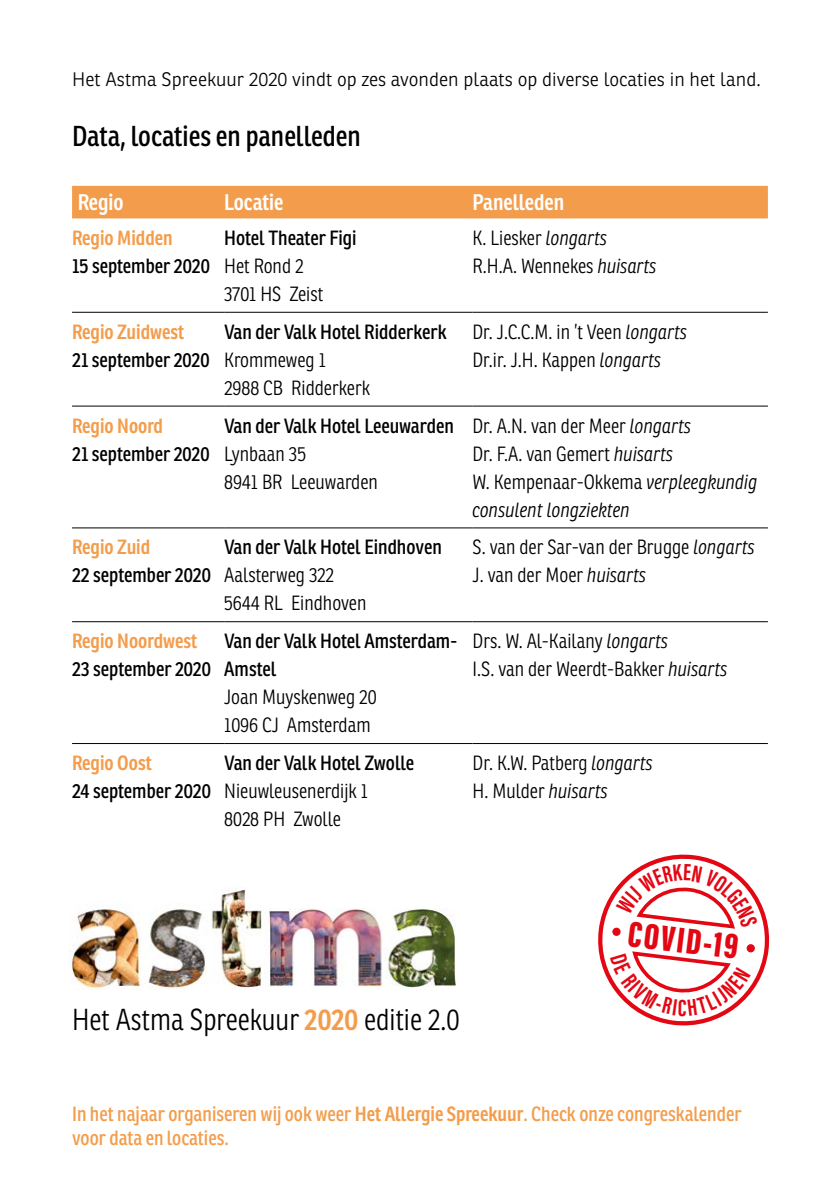
<style>
.page{position:relative;width:840px;height:1191px;background:#fff}
.page>*{position:absolute;margin:0;border:0;box-sizing:border-box;transform-origin:0 0}
.t1{font:900 37px "Acumin Pro Extra Cond";color:#e30613}
.t2{font:300 29.4px "Ronnia Cond";color:#000}
.t3{font:28px "Ronnia Cond";color:#000}
.t4{font:600 22px "Ronnia Cond";color:#fff}
.t5{font:300 20px/28px "Ronnia Cond";color:#000}
.t6{font:20px/28px "Ronnia Cond";color:#000}
.t7{font:20px/24px "Ronnia Cond";color:#f39d4c}
.t8{font:600 20px "Ronnia Cond";color:#f39d4c}
.t9{font:300 19px "Ronnia";color:#000}
.s1{font-style:italic}
.s2{font-weight:600;color:#f39d4c}
.s3{font-weight:600}
</style>
<div class="page">
<div style="left:72px;top:186px;width:695px;height:32px;background:#f39d4c"></div>
<hr style="left:72px;top:312px;width:152px;height:1px;background:#000">
<hr style="left:224px;top:312px;width:248px;height:1px;background:#000">
<hr style="left:472px;top:312px;width:295px;height:1px;background:#000">
<hr style="left:72px;top:406px;width:152px;height:1px;background:#000">
<hr style="left:224px;top:406px;width:248px;height:1px;background:#000">
<hr style="left:472px;top:406px;width:295px;height:1px;background:#000">
<hr style="left:72px;top:527px;width:152px;height:1px;background:#000">
<hr style="left:224px;top:527px;width:248px;height:1px;background:#000">
<hr style="left:472px;top:527px;width:295px;height:1px;background:#000">
<hr style="left:72px;top:621px;width:152px;height:1px;background:#000">
<hr style="left:224px;top:621px;width:248px;height:1px;background:#000">
<hr style="left:472px;top:621px;width:295px;height:1px;background:#000">
<hr style="left:72px;top:743px;width:152px;height:1px;background:#000">
<hr style="left:224px;top:743px;width:248px;height:1px;background:#000">
<hr style="left:472px;top:743px;width:295px;height:1px;background:#000">
<img style="left:69px;top:888px;width:193px;height:101px">
<img style="left:263px;top:908px;width:193px;height:80px">
<svg style="left:598px;top:854px;width:172px;height:172px"></svg>
<p class="t9" style="left:72px;top:68px;width:689px">Het Astma Spreekuur 2020 vindt op zes avonden plaats op diverse locaties in het land.</p>
<h3 class="t3" style="left:72px;top:119px;width:290px">Data, locaties en panelleden</h3>
<p class="t4" style="left:78px;top:189px;width:47px">Regio</p>
<p class="t4" style="left:224px;top:189px;width:61px">Locatie</p>
<p class="t4" style="left:472px;top:189px;width:93px">Panelleden</p>
<p class="t8" style="left:72px;top:226px;width:102px">Regio Midden</p>
<p class="t6" style="left:72px;top:252px;width:139px">15 september 2020</p>
<p class="t6" style="left:224px;top:224px;width:134px">Hotel Theater Figi</p>
<p class="t5" style="left:224px;top:252px;width:101px">Het Rond 2<br>3701 HS Zeist</p>
<p class="t5" style="left:472px;top:224px;width:186px">K. Liesker <span class="s1">longarts<br></span>R.H.A. Wennekes <span class="s1">huisarts</span></p>
<p class="t8" style="left:72px;top:319px;width:114px">Regio Zuidwest</p>
<p class="t6" style="left:72px;top:345px;width:139px">21 september 2020</p>
<p class="t8" style="left:72px;top:413px;width:92px">Regio Noord</p>
<p class="t6" style="left:72px;top:439px;width:139px">21 september 2020</p>
<p class="t6" style="left:224px;top:317px;width:224px">Van der Valk Hotel Ridderkerk</p>
<p class="t5" style="left:224px;top:346px;width:147px">Krommeweg 1<br>2988 CB Ridderkerk</p>
<p class="t6" style="left:224px;top:411px;width:231px">Van der Valk Hotel Leeuwarden</p>
<p class="t5" style="left:224px;top:439px;width:155px">Lynbaan 35<br>8941 BR Leeuwarden</p>
<p class="t8" style="left:72px;top:535px;width:80px">Regio Zuid</p>
<p class="t6" style="left:72px;top:561px;width:140px">22 september 2020</p>
<p class="t8" style="left:72px;top:629px;width:127px">Regio Noordwest</p>
<p class="t6" style="left:72px;top:655px;width:140px">23 september 2020</p>
<p class="t8" style="left:72px;top:750px;width:81px">Regio Oost</p>
<p class="t6" style="left:72px;top:776px;width:140px">24 september 2020</p>
<p class="t6" style="left:224px;top:533px;width:219px">Van der Valk Hotel Eindhoven</p>
<p class="t5" style="left:224px;top:561px;width:144px">Aalsterweg 322<br>5644 RL Eindhoven</p>
<p class="t6" style="left:224px;top:627px;width:234px">Van der Valk Hotel Amsterdam-<br>Amstel</p>
<p class="t5" style="left:224px;top:683px;width:154px">Joan Muyskenweg 20<br>1096 CJ Amsterdam</p>
<p class="t6" style="left:224px;top:748px;width:191px">Van der Valk Hotel Zwolle</p>
<p class="t5" style="left:224px;top:777px;width:145px">Nieuwleusenerdijk 1<br>8028 PH Zwolle</p>
<p class="t5" style="left:472px;top:318px;width:216px">Dr. J.C.C.M. in ’t Veen <span class="s1">longarts<br></span>Dr.ir. J.H. Kappen <span class="s1">longarts</span></p>
<p class="t5" style="left:472px;top:411px;width:286px">Dr. A.N. van der Meer <span class="s1">longarts<br></span>Dr. F.A. van Gemert <span class="s1">huisarts<br></span>W. Kempenaar-Okkema <span class="s1">verpleegkundig consulent longziekten</span></p>
<p class="t5" style="left:472px;top:533px;width:283px">S. van der Sar-van der Brugge <span class="s1">longarts<br></span>J. van der Moer <span class="s1">huisarts</span></p>
<p class="t5" style="left:472px;top:627px;width:256px">Drs. W. Al-Kailany <span class="s1">longarts<br></span>I.S. van der Weerdt-Bakker <span class="s1">huisarts</span></p>
<p class="t5" style="left:472px;top:749px;width:182px">Dr. K.W. Patberg <span class="s1">longarts<br></span>H. Mulder <span class="s1">huisarts</span></p>
<h2 class="t2" style="left:72px;top:1002px;width:389px">Het Astma Spreekuur <span class="s2">2020</span> editie 2.0</h2>
<h1 class="t1" style="left:631px;top:910px;width:112px;rotate:7deg">COVID-19</h1>
<p class="t7" style="left:72px;top:1101px;width:670px">In het najaar organiseren wij ook weer <span class="s3">Het Allergie Spreekuur</span>. Check onze congreskalender voor data en locaties.</p>
</div>
